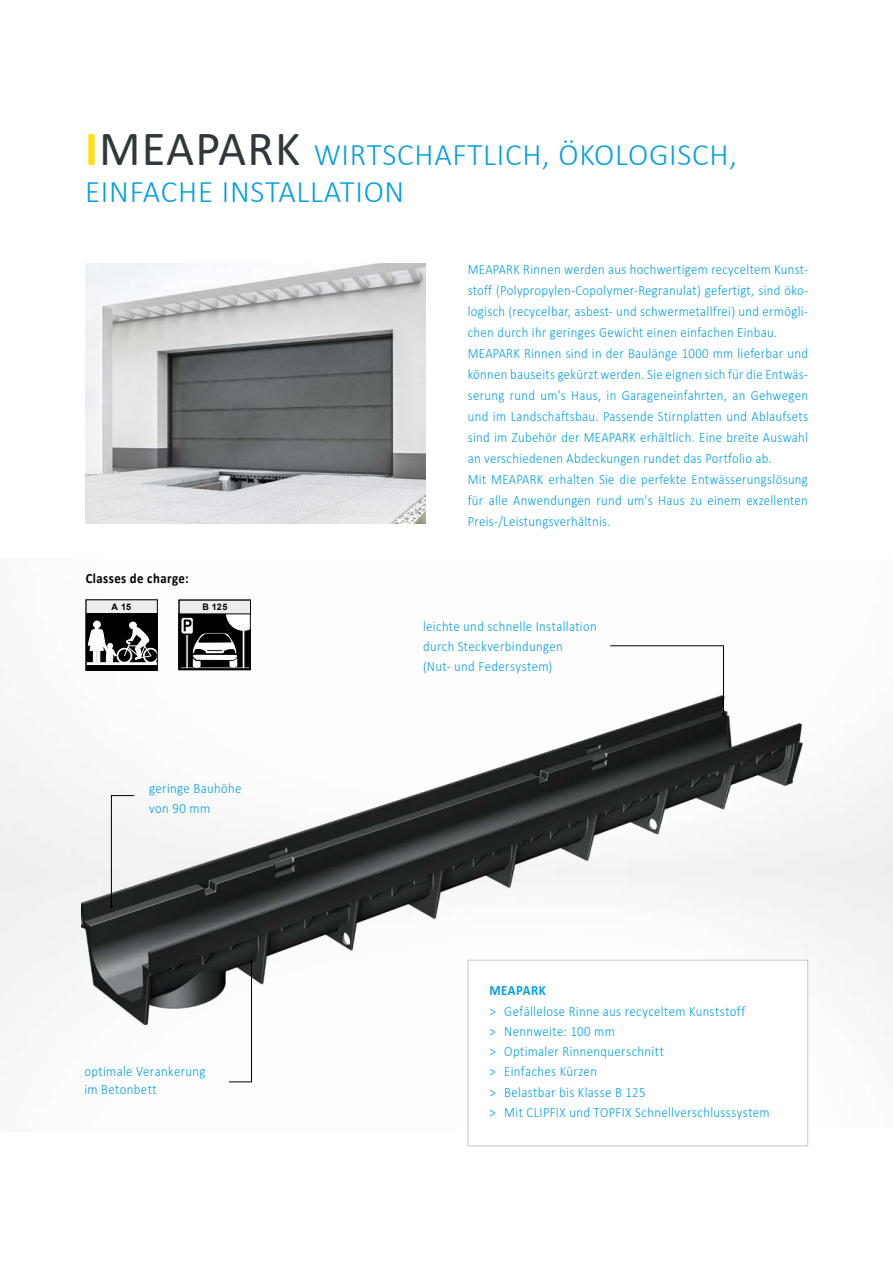
<style>
.page{position:relative;width:893px;height:1263px;background:#fff}
.page>*{position:absolute;margin:0;border:0;box-sizing:border-box;transform-origin:0 0}
.t1{font:300 31.5px/37.7px "Calibri";letter-spacing:.025em;color:#009fe3}
.t2{font:300 14.25px/21px "Calibri";letter-spacing:.025em;color:#009fe3;scale:.9 1}
.t3{font:700 14.25px "Calibri";letter-spacing:.035em;color:#000;scale:.9 1}
.t4{font:700 14.25px "Calibri";letter-spacing:.035em;color:#009fe3;scale:.9 1}
.t5{font:700 9px "Arial";color:#000}
.s1{font-weight:700;font-size:49.5px;color:#ffde14}
.s2{font-weight:400;font-size:49.5px;color:#30383b}
</style>
<div class="page">
<img style="left:0;top:599px;width:893px;height:533px">
<svg style="left:88px;top:614px;width:68px;height:54px"></svg>
<svg style="left:181px;top:614px;width:68px;height:54px"></svg>
<div style="left:179px;top:600px;width:72px;height:70px;border:1px solid #000"></div>
<div style="left:86px;top:600px;width:72px;height:70px;border:1px solid #000"></div>
<div style="left:86px;top:600px;width:71px;height:13px;background:#ededed"></div>
<div style="left:86px;top:599px;width:72px;height:15px;border:1px solid #000"></div>
<div style="left:179px;top:600px;width:71px;height:14px;background:#ededed"></div>
<img style="left:86px;top:264px;width:339px;height:259px">
<img style="left:82px;top:696px;width:720px;height:328px">
<svg style="left:110px;top:795px;width:25px;height:113px"></svg>
<svg style="left:228px;top:960px;width:25px;height:123px"></svg>
<svg style="left:609px;top:645px;width:116px;height:71px"></svg>
<div style="left:468px;top:960px;width:340px;height:186px;background:#fff"></div>
<div style="left:468px;top:960px;width:340px;height:186px;border:1px solid #c6c6c6"></div>
<h1 class="t1" style="left:85px;top:135px;width:653px"><span class="s1">I</span><span class="s2">MEAPARK</span> WIRTSCHAFTLICH, ÖKOLOGISCH,<br>EINFACHE INSTALLATION</h1>
<p class="t3" style="left:86px;top:568px;width:116px">Classes de charge:</p>
<p class="t5" style="left:112px;top:600px;width:21px">A 15</p>
<p class="t5" style="left:202px;top:601px;width:26px">B 125</p>
<p class="t2" style="left:149px;top:778px;width:104px;line-height:20.2px">geringe Bauhöhe von 90 mm</p>
<p class="t2" style="left:84px;top:1062px;width:136px;line-height:18px">optimale Verankerung im Betonbett</p>
<p class="t2" style="left:468px;top:258px;width:380px">MEAPARK Rinnen werden aus hochwertigem recyceltem Kunst&shy;stoff (Polypropylen-Copolymer-Regranulat) gefertigt, sind öko&shy;logisch (recycelbar, asbest- und schwermetallfrei) und ermögli&shy;chen durch ihr geringes Gewicht einen einfachen Einbau.<br>MEAPARK Rinnen sind in der Baulänge 1000 mm lieferbar und können bauseits gekürzt werden. Sie eignen sich für die Entwäs&shy;serung rund um's Haus, in Garageneinfahrten, an Gehwegen und im Landschaftsbau. Passende Stirnplatten und Ablaufsets sind im Zubehör der MEAPARK erhältlich. Eine breite Auswahl an verschiedenen Abdeckungen rundet das Portfolio ab.<br>Mit MEAPARK erhalten Sie die perfekte Entwässerungslösung für alle Anwendungen rund um's Haus zu einem exzellenten Preis-/Leistungsverhältnis.</p>
<p class="t2" style="left:423px;top:616px;width:195px;line-height:20.2px">leichte und schnelle Installation durch Steckverbindungen<br>(Nut- und Federsystem)</p>
<p class="t4" style="left:489px;top:980px;width:64px">MEAPARK</p>
<p class="t2" style="left:489px;top:1000px;width:313px;line-height:20.2px">&gt; Gefällelose Rinne aus recyceltem Kunststoff<br>&gt; Nennweite: 100 mm<br>&gt; Optimaler Rinnenquerschnitt<br>&gt; Einfaches Kürzen<br>&gt; Belastbar bis Klasse B 125<br>&gt; Mit CLIPFIX und TOPFIX Schnellverschlusssystem</p>
</div>
